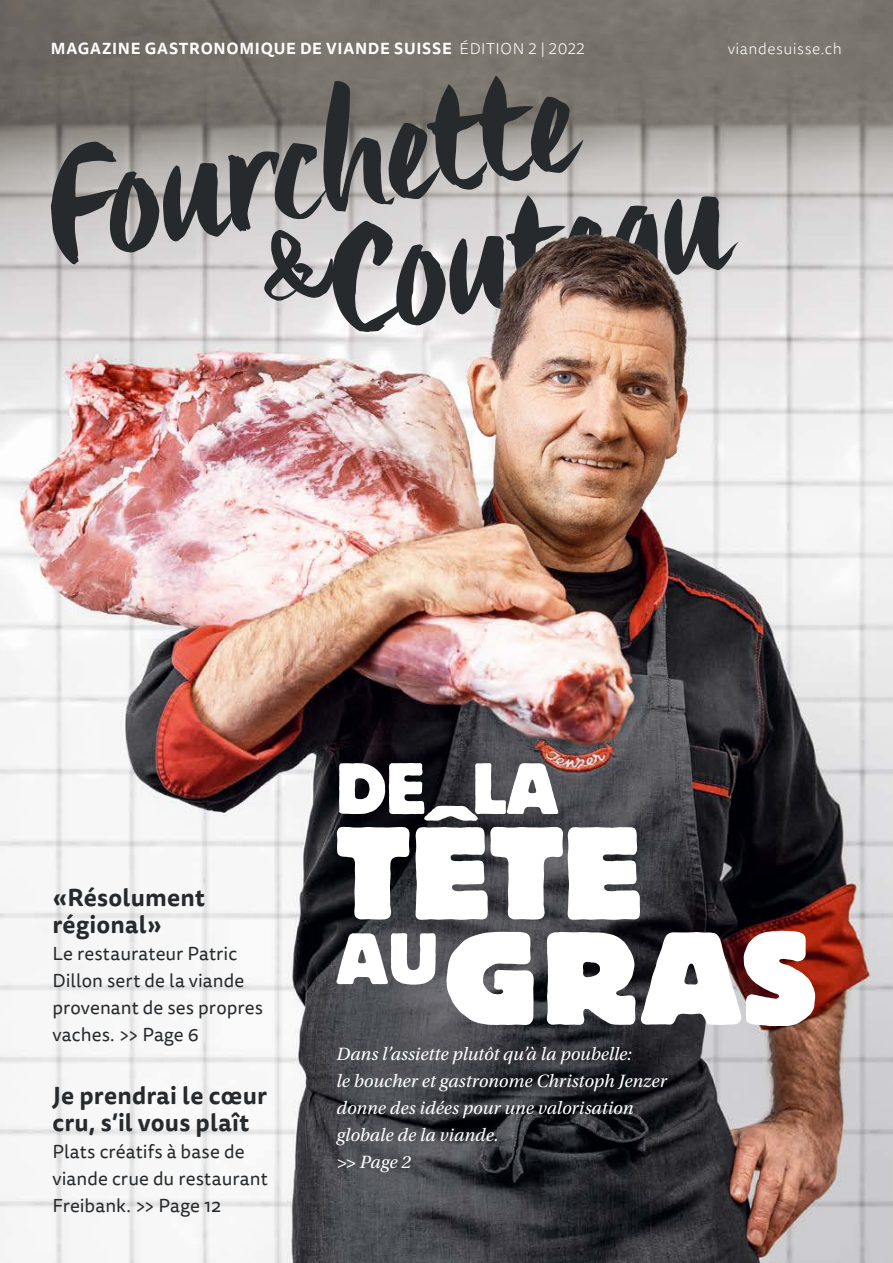
<style>
.page{position:relative;width:893px;height:1263px;background:#fff}
.page>*{position:absolute;margin:0;border:0;box-sizing:border-box;transform-origin:0 0}
.t1{font:800 130.5px/105.3px "Block Berthold BQ";letter-spacing:.005em;color:#fff}
.t2{font:700 72px "Block Berthold BQ";color:#fff}
.t3{font:700 24px/27px "Tisa Sans OT";letter-spacing:.01em;color:#262a2d}
.t4{font:18.75px/27px "Tisa Sans OT";letter-spacing:.005em;color:#262a2d}
.t5{font:italic 18.75px/27px "Utopia Std";color:#fff}
.t6{font:700 15.75px "Tisa Sans OT";letter-spacing:.045em;color:#fff}
.t7{font:300 15.75px "Tisa Sans OT";letter-spacing:.03em;color:#fff}
.s1{font-weight:300}
</style>
<div class="page">
<img style="left:0;top:0;width:893px;height:1263px">
<svg style="left:51px;top:75px;width:688px;height:257px;background:#8d8b89"></svg>
<img style="left:455px;top:221px;width:244px;height:340px">
<p class="t6" style="left:51px;top:38px;width:535px">MAGAZINE GASTRONOMIQUE DE VIANDE SUISSE <span class="s1">ÉDITION 2 | 2022</span></p>
<p class="t7" style="left:728px;top:39px;width:116px">viandesuisse.ch</p>
<p class="t3" style="left:52px;top:885px;width:154px">«Résolument régional»</p>
<p class="t4" style="left:52px;top:941px;width:212px">Le restaurateur Patric<br>Dillon sert de la viande provenant de ses propres vaches. &gt;&gt; Page 6</p>
<p class="t3" style="left:52px;top:1083px;width:216px">Je prendrai le cœur cru, s’il vous plaît</p>
<p class="t4" style="left:52px;top:1139px;width:217px">Plats créatifs à base de viande crue du restaurant<br>Freibank. &gt;&gt; Page 12</p>
<h2 class="t2" style="left:337px;top:748px;width:223px">DE LA</h2>
<h1 class="t1" style="left:337px;top:825px;width:483px">TÊTE<br><sup>AU</sup>GRAS</h1>
<p class="t5" style="left:337px;top:1040px;width:332px">Dans l’assiette plutôt qu’à la poubelle:<br>le boucher et gastronome Christoph Jenzer donne des idées pour une valorisation globale de la viande.<br>&gt;&gt; Page 2</p>
</div>
